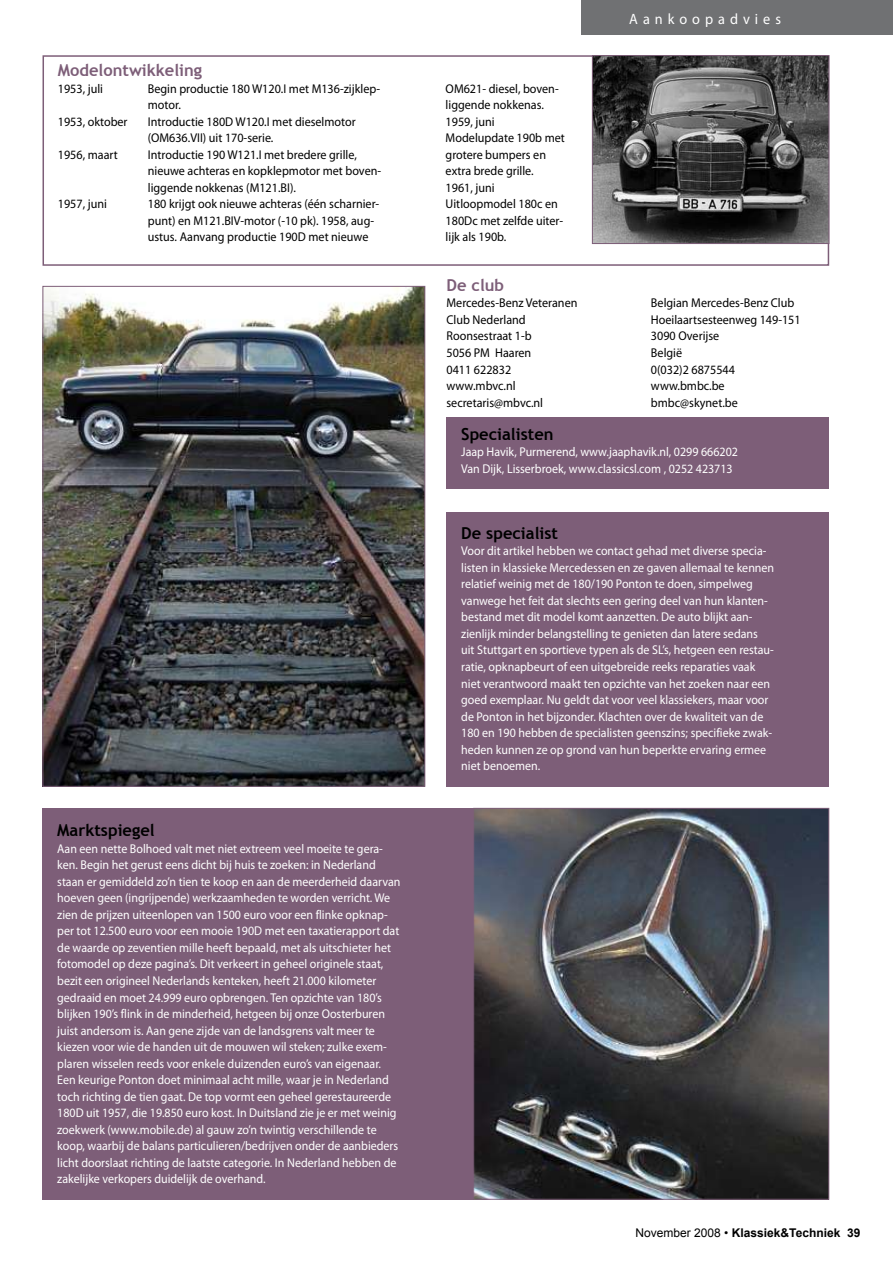
<style>
.page{position:relative;width:893px;height:1263px;background:#fff}
.page>*{position:absolute;margin:0;border:0;box-sizing:border-box;transform-origin:0 0}
.t1{font:700 16.5px "Trebuchet MS";color:#000}
.t2{font:700 16.5px "Trebuchet MS";color:#7d5e78}
.t3{font:15px "Myriad Pro";letter-spacing:.35em;color:#fff;scale:.95 1}
.t4{font:12.75px/16.5px "Myriad Pro";color:#fff;scale:.94 1}
.t5{font:12.75px/16.5px "Myriad Pro";color:#000;scale:.95 1}
.t6{font:700 12px "Arial";color:#000}
.s1{font-family:"Myriad Pro";font-weight:400;font-size:12.75px;color:#7d5e78}
.s2{font-weight:400}
</style>
<div class="page">
<div style="left:446px;top:512px;width:383px;height:275px;background:#7d5e78"></div>
<div style="left:446px;top:418px;width:383px;height:71px;background:#7d5e78"></div>
<div style="left:43px;top:808px;width:786px;height:391px;background:#7d5e78"></div>
<div style="left:43px;top:55px;width:786px;height:211px;border:2px solid #7d5e78"></div>
<img style="left:45px;top:288px;width:378px;height:497px">
<img style="left:594px;top:57px;width:233px;height:185px">
<div style="left:592px;top:55px;width:237px;height:189px;border:1px solid #7d5e78"></div>
<img style="left:475px;top:810px;width:352px;height:387px">
<div style="left:473px;top:808px;width:356px;height:391px;border:1px solid #7d5e78"></div>
<div style="left:581px;top:0;width:312px;height:34px;background:#707173"></div>
<p class="t2" style="left:58px;top:60px;width:146px">Modelontwikkeling</p>
<p class="t5" style="left:58px;top:80px;width:49px">1953, juli</p>
<p class="t5" style="left:148px;top:80px;width:246px">Begin productie 180 W120.I met M136-zijklep&shy;motor.</p>
<p class="t5" style="left:58px;top:113px;width:75px">1953, oktober</p>
<p class="t5" style="left:148px;top:113px;width:220px">Introductie 180D W120.I met dieselmotor (OM636.VII) uit 170-serie.</p>
<p class="t5" style="left:58px;top:146px;width:65px">1956, maart</p>
<p class="t5" style="left:148px;top:146px;width:247px">Introductie 190 W121.I met bredere grille, nieuwe achteras en kopklepmotor met boven&shy;liggende nokkenas (M121.BI).</p>
<p class="t5" style="left:58px;top:195px;width:53px">1957, juni</p>
<p class="t5" style="left:148px;top:195px;width:245px">180 krijgt ook nieuwe achteras (één scharnier&shy;punt) en M121.BIV-motor (-10 pk). 1958, aug&shy;ustus. Aanvang productie 190D met nieuwe</p>
<p class="t1" style="left:57px;top:820px;width:99px">Marktspiegel</p>
<p class="t4" style="left:57px;top:840px;width:367px">Aan een nette Bolhoed valt met niet extreem veel moeite te gera&shy;ken. Begin het gerust eens dicht bij huis te zoeken: in Nederland staan er gemiddeld zo’n tien te koop en aan de meerderheid daarvan hoeven geen (ingrijpende) werkzaamheden te worden verricht. We zien de prijzen uiteenlopen van 1500 euro voor een flinke opknap&shy;per tot 12.500 euro voor een mooie 190D met een taxatierapport dat de waarde op zeventien mille heeft bepaald, met als uitschieter het fotomodel op deze pagina’s. Dit verkeert in geheel originele staat, bezit een origineel Nederlands kenteken, heeft 21.000 kilometer gedraaid en moet 24.999 euro opbrengen. Ten opzichte van 180’s blijken 190’s flink in de minderheid, hetgeen bij onze Oosterburen juist andersom is. Aan gene zijde van de landsgrens valt meer te kiezen voor wie de handen uit de mouwen wil steken; zulke exem&shy;plaren wisselen reeds voor enkele duizenden euro’s van eigenaar.<br>Een keurige Ponton doet minimaal acht mille, waar je in Nederland toch richting de tien gaat. De top vormt een geheel gerestaureerde 180D uit 1957, die 19.850 euro kost. In Duitsland zie je er met weinig zoekwerk (www.mobile.de) al gauw zo’n twintig verschillende te koop, waarbij de balans particulieren/bedrijven onder de aanbieders licht doorslaat richting de laatste categorie. In Nederland hebben de zakelijke verkopers duidelijk de overhand.</p>
<p class="t3" style="left:629px;top:10px;width:161px">Aankoopadvies</p>
<p class="t5" style="left:446px;top:80px;width:127px">OM621- diesel, boven&shy;liggende nokkenas.<br>1959, juni<br>Modelupdate 190b met grotere bumpers en extra brede grille.<br>1961, juni<br>Uitloopmodel 180c en<br>180Dc met zelfde uiter&shy;lijk als 190b.</p>
<p class="t2" style="left:446px;top:275px;width:59px">De club</p>
<p class="t5" style="left:446px;top:295px;width:139px">Mercedes-Benz Veteranen<br>Club Nederland<br>Roonsestraat 1-b<br>5056 PM Haaren<br>0411 622832 www.mbvc.nl secretaris@mbvc.nl</p>
<p class="t5" style="left:651px;top:295px;width:159px">Belgian Mercedes-Benz Club<br>Hoeilaartsesteenweg 149-151<br>3090 Overijse<br>België<br>0(032)2 6875544 www.bmbc.be bmbc@skynet.be</p>
<p class="t1" style="left:461px;top:423px;width:97px">Specialisten<span class="s1">•</span></p>
<p class="t4" style="left:461px;top:443px;width:296px">Jaap Havik, Purmerend, www.jaaphavik.nl, 0299 666202<br>Van Dijk, Lisserbroek, www.classicsl.com , 0252 423713</p>
<p class="t1" style="left:461px;top:523px;width:98px">De specialist</p>
<p class="t4" style="left:461px;top:543px;width:335px">Voor dit artikel hebben we contact gehad met diverse specia&shy;listen in klassieke Mercedessen en ze gaven allemaal te kennen relatief weinig met de 180/190 Ponton te doen, simpelweg vanwege het feit dat slechts een gering deel van hun klanten&shy;bestand met dit model komt aanzetten. De auto blijkt aan&shy;zienlijk minder belangstelling te genieten dan latere sedans uit Stuttgart en sportieve typen als de SL’s, hetgeen een restau&shy;ratie, opknapbeurt of een uitgebreide reeks reparaties vaak niet verantwoord maakt ten opzichte van het zoeken naar een goed exemplaar. Nu geldt dat voor veel klassiekers, maar voor de Ponton in het bijzonder. Klachten over de kwaliteit van de 180 en 190 hebben de specialisten geenszins; specifieke zwak&shy;heden kunnen ze op grond van hun beperkte ervaring ermee niet benoemen.</p>
<p class="t6" style="left:636px;top:1225px;width:226px"><span class="s2">November 2008 •</span> Klassiek&amp;Techniek 39</p>
</div>
